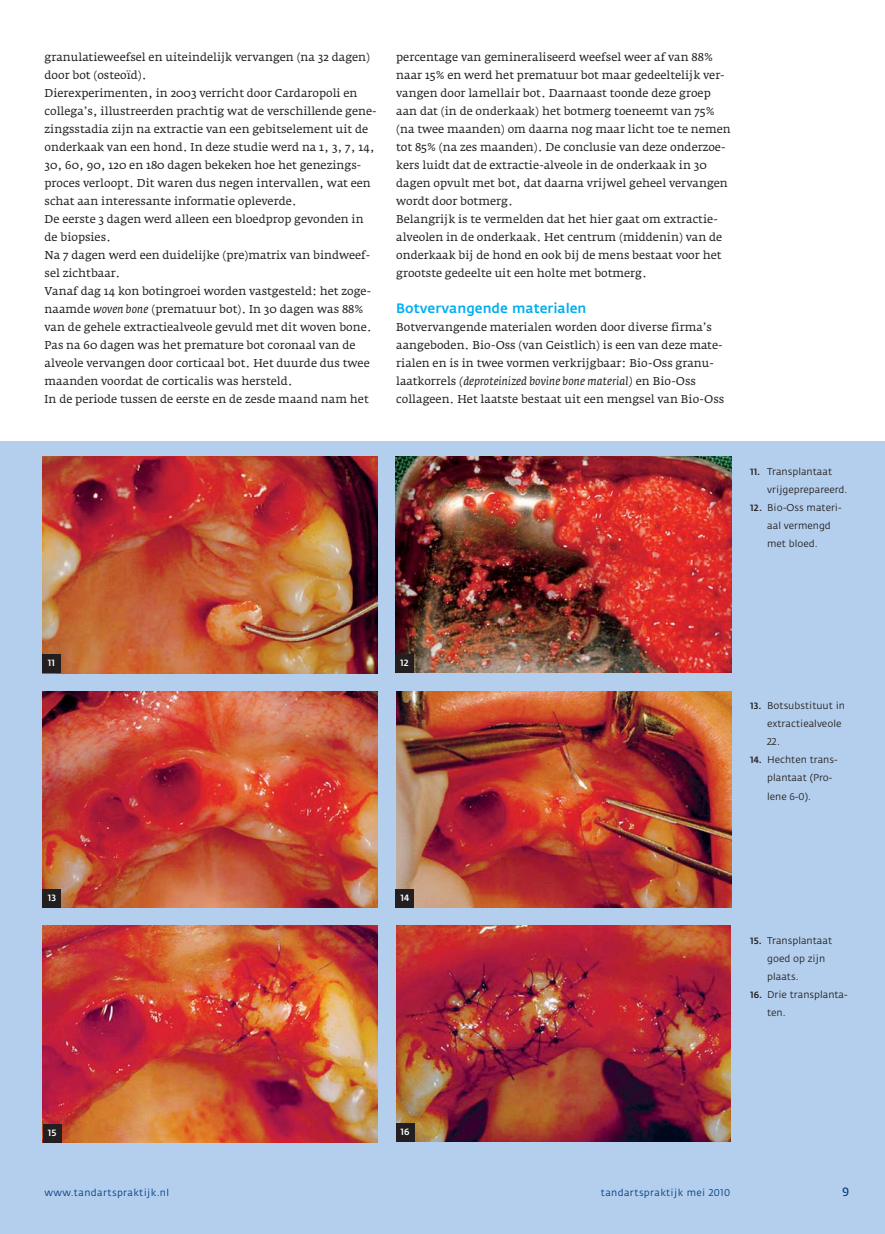
<style>
.page{position:relative;width:885px;height:1234px;background:#fff}
.page>*{position:absolute;margin:0;border:0;box-sizing:border-box;transform-origin:0 0}
.t1{font:500 13.5px "Fedra Sans";color:#00aeef}
.t2{font:12px "Fedra Sans";color:#013b82}
.t3{font:11.25px/18px "Fedra Serif A";color:#231f20}
.t4{font:9.75px/18px "Fedra Sans";color:#231f20}
.t5{font:9.75px "Fedra Sans";letter-spacing:.035em;color:#013b82}
.t6{font:500 9px "Fedra Sans";color:#fff}
.s1{font-style:italic}
.s2{font-weight:500;font-size:9px}
</style>
<div class="page">
<div style="left:0;top:441px;width:884px;height:792px;background:#b4cfed"></div>
<img style="left:43px;top:691px;width:335px;height:216px">
<div style="left:43px;top:889px;width:18px;height:18px;background:#231f20"></div>
<img style="left:396px;top:691px;width:335px;height:216px">
<div style="left:396px;top:888px;width:18px;height:19px;background:#231f20"></div>
<img style="left:43px;top:456px;width:334px;height:216px">
<div style="left:42px;top:654px;width:19px;height:18px;background:#231f20"></div>
<img style="left:396px;top:456px;width:335px;height:216px">
<div style="left:395px;top:654px;width:18px;height:18px;background:#231f20"></div>
<img style="left:43px;top:925px;width:334px;height:216px">
<div style="left:43px;top:1123px;width:18px;height:18px;background:#231f20"></div>
<img style="left:396px;top:925px;width:334px;height:216px">
<div style="left:396px;top:1123px;width:18px;height:18px;background:#231f20"></div>
<p class="t3" style="left:45px;top:49px;width:333px">granulatieweefsel en uiteindelijk vervangen (na 32 dagen) door bot (osteoïd).<br>Dierexperimenten, in 2003 verricht door Cardaropoli en collega’s, illustreerden prachtig wat de verschillende gene&shy;zingsstadia zijn na extractie van een gebitselement uit de onderkaak van een hond. In deze studie werd na 1, 3, 7, 14, 30, 60, 90, 120 en 180 dagen bekeken hoe het genezings&shy;proces verloopt. Dit waren dus negen intervallen, wat een schat aan interessante informatie opleverde.<br>De eerste 3 dagen werd alleen een bloedprop gevonden in de biopsies.<br>Na 7 dagen werd een duidelijke (pre)matrix van bindweef&shy;sel zichtbaar.<br>Vanaf dag 14 kon botingroei worden vastgesteld: het zoge&shy;naamde <span class="s1">woven bone</span> (prematuur bot). In 30 dagen was 88% van de gehele extractiealveole gevuld met dit woven bone.<br>Pas na 60 dagen was het premature bot coronaal van de alveole vervangen door corticaal bot. Het duurde dus twee maanden voordat de corticalis was hersteld.<br>In de periode tussen de eerste en de zesde maand nam het</p>
<p class="t3" style="left:396px;top:49px;width:336px">percentage van gemineraliseerd weefsel weer af van 88% naar 15% en werd het prematuur bot maar gedeeltelijk ver&shy;vangen door lamellair bot. Daarnaast toonde deze groep aan dat (in de onderkaak) het botmerg toeneemt van 75% (na twee maanden) om daarna nog maar licht toe te nemen tot 85% (na zes maanden). De conclusie van deze onderzoe&shy;kers luidt dat de extractie-alveole in de onderkaak in 30 dagen opvult met bot, dat daarna vrijwel geheel vervangen wordt door botmerg.<br>Belangrijk is te vermelden dat het hier gaat om extractie&shy;alveolen in de onderkaak. Het centrum (middenin) van de onderkaak bij de hond en ook bij de mens bestaat voor het grootste gedeelte uit een holte met botmerg.</p>
<p class="t1" style="left:396px;top:303px;width:192px">Botvervangende materialen</p>
<p class="t3" style="left:396px;top:319px;width:329px">Botvervangende materialen worden door diverse firma’s aangeboden. Bio-Oss (van Geistlich) is een van deze mate&shy;rialen en is in twee vormen verkrijgbaar: Bio-Oss granu&shy;laatkorrels <span class="s1">(deproteinized bovine bone material)</span> en Bio-Oss collageen. Het laatste bestaat uit een mengsel van Bio-Oss</p>
<p class="t4" style="left:767px;top:463px;width:82px;text-indent:-17px"><span class="s2">11.</span> Transplantaat vrijgeprepareerd.</p>
<p class="t4" style="left:767px;top:499px;width:76px;text-indent:-17px"><span class="s2">12.</span> Bio-Oss materi&shy;aal vermengd met bloed.</p>
<p class="t6" style="left:48px;top:659px;width:9px">11</p>
<p class="t6" style="left:400px;top:659px;width:10px">12</p>
<p class="t6" style="left:48px;top:894px;width:10px">13</p>
<p class="t6" style="left:400px;top:893px;width:10px">14</p>
<p class="t4" style="left:767px;top:697px;width:79px;text-indent:-17px"><span class="s2">13.</span> Botsubstituut in extractiealveole<br>22.</p>
<p class="t4" style="left:767px;top:751px;width:72px;text-indent:-17px"><span class="s2">14.</span> Hechten trans&shy;plantaat (Pro&shy;lene 6-0).</p>
<p class="t4" style="left:767px;top:931px;width:66px;text-indent:-17px"><span class="s2">15.</span> Transplantaat goed op zijn plaats.</p>
<p class="t4" style="left:767px;top:985px;width:82px;text-indent:-17px"><span class="s2">16.</span> Drie transplanta&shy;ten.</p>
<p class="t6" style="left:48px;top:1128px;width:10px">15</p>
<p class="t6" style="left:400px;top:1127px;width:11px">16</p>
<p class="t5" style="left:44px;top:1188px;width:126px">www.tandartspraktijk.nl</p>
<p class="t5" style="left:601px;top:1188px;width:131px">tandartspraktijk mei 2010</p>
<p class="t2" style="left:842px;top:1186px;width:9px">9</p>
</div>
